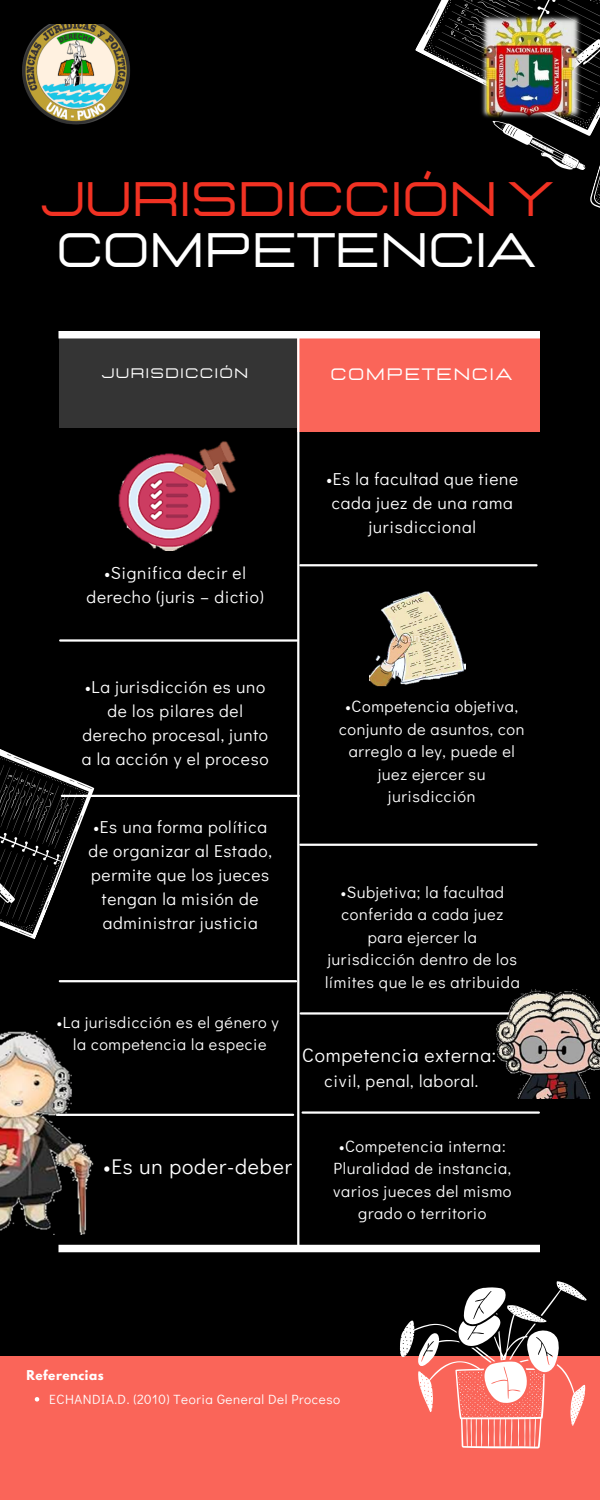
<style>
.page{position:relative;width:600px;height:1500px;background:#000}
.page>*{position:absolute;margin:0;border:0;box-sizing:border-box;transform-origin:0 0}
.t1{font:48.2px/50.5px "Lastica";letter-spacing:-.025em;color:#f13223;text-align:center}
.t2{font:21.3px "Didact Gothic";letter-spacing:.04em;color:#fff}
.t3{font:19.3px "Didact Gothic";letter-spacing:.04em;color:#fff}
.t4{font:17.3px/24px "Didact Gothic";letter-spacing:.04em;color:#fff;text-align:center}
.t5{font:16.5px "Lastica";letter-spacing:.08em;color:#fff}
.t6{font:16.3px/22.5px "Didact Gothic";letter-spacing:.04em;color:#fff;text-align:center}
.t7{font:16.1px "Didact Gothic";letter-spacing:.04em;color:#fff}
.t8{font:13.8px "Lastica";letter-spacing:.08em;color:#fff}
.t9{font:13.3px "Didact Gothic";letter-spacing:.04em;color:#fff}
.t10{font:700 12px "League Spartan";letter-spacing:.04em;color:#fff}
.s1{color:#fff}
</style>
<div class="page">
<svg style="left:415px;top:0;width:185px;height:208px"></svg>
<div style="left:59px;top:334px;width:238px;height:94px;background:#343434"></div>
<div style="left:0;top:1357px;width:600px;height:143px;background:#fa6559"></div>
<div style="left:297px;top:337px;width:243px;height:95px;background:#fa6559"></div>
<hr style="left:297px;top:336px;width:2px;height:915px;background:#fff">
<hr style="left:60px;top:639px;width:237px;height:3px;background:#fff">
<hr style="left:62px;top:795px;width:237px;height:2px;background:#fff">
<hr style="left:300px;top:564px;width:237px;height:2px;background:#fff">
<hr style="left:300px;top:844px;width:237px;height:2px;background:#fff">
<div style="left:59px;top:331px;width:481px;height:7px;background:#fff"></div>
<div style="left:59px;top:1245px;width:481px;height:7px;background:#fff"></div>
<svg style="left:400px;top:1281px;width:188px;height:167px"></svg>
<img style="left:22px;top:24px;width:108px;height:101px">
<img style="left:479px;top:14px;width:104px;height:106px">
<img style="left:118px;top:441px;width:118px;height:109px">
<hr style="left:60px;top:980px;width:236px;height:2px;background:#fff">
<hr style="left:57px;top:1114px;width:236px;height:2px;background:#fff">
<img style="left:0;top:1031px;width:100px;height:204px">
<img style="left:370px;top:591px;width:95px;height:96px">
<hr style="left:301px;top:1012px;width:236px;height:3px;background:#fff">
<hr style="left:303px;top:1111px;width:236px;height:3px;background:#fff">
<img style="left:497px;top:989px;width:103px;height:110px">
<svg style="left:35px;top:1397px;width:4px;height:5px"></svg>
<svg style="left:0;top:749px;width:96px;height:190px"></svg>
<p class="t1" style="left:39px;top:176px;width:517px">JURISDICCIÓN Y<br><span class="s1">COMPETENCIA</span></p>
<p class="t8" style="left:101px;top:366px;width:149px">JURISDICCIÓN</p>
<p class="t5" style="left:331px;top:367px;width:183px">COMPETENCIA</p>
<p class="t4" style="left:87px;top:561px;width:179px">•Significa decir el derecho (juris – dictio)</p>
<p class="t4" style="left:326px;top:466px;width:193px">•Es la facultad que tiene cada juez de una rama jurisdiccional</p>
<p class="t4" style="left:82px;top:675px;width:188px">•La jurisdicción es uno de los pilares del derecho procesal, junto a la acción y el proceso</p>
<p class="t4" style="left:89px;top:814px;width:185px">•Es una forma política de organizar al Estado, permite que los jueces tengan la misión de administrar justicia</p>
<p class="t7" style="left:57px;top:1011px;width:223px">•La jurisdicción es el género y</p>
<p class="t7" style="left:73px;top:1033px;width:195px">la competencia la especie</p>
<p class="t6" style="left:339px;top:694px;width:187px">•Competencia objetiva, conjunto de asuntos, con arreglo a ley, puede el juez ejercer su jurisdicción</p>
<p class="t6" style="left:325px;top:880px;width:196px">•Subjetiva; la facultad conferida a cada juez para ejercer la jurisdicción dentro de los límites que le es atribuida</p>
<p class="t3" style="left:302px;top:1042px;width:195px">Competencia externa:</p>
<p class="t4" style="left:325px;top:1068px;width:155px">civil, penal, laboral.</p>
<p class="t2" style="left:104px;top:1151px;width:190px">•Es un poder-deber</p>
<p class="t6" style="left:333px;top:1134px;width:180px">•Competencia interna:<br>Pluralidad de instancia, varios jueces del mismo grado o territorio</p>
<p class="t10" style="left:27px;top:1369px;width:79px">Referencias</p>
<p class="t9" style="left:49px;top:1390px;width:292px">ECHANDIA.D. (2010) Teoria General Del Proceso</p>
</div>
